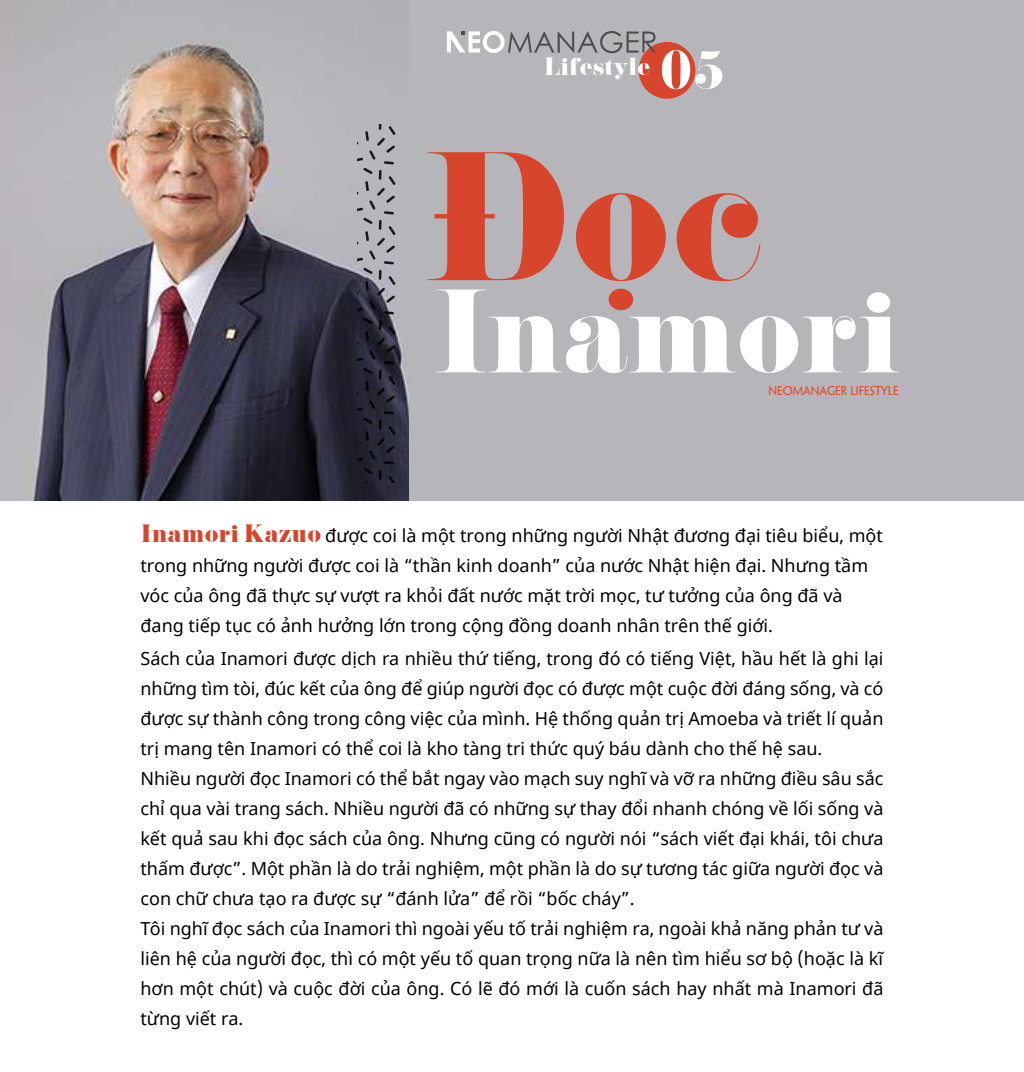
<style>
.page{position:relative;width:1024px;height:1072px;background:#fff}
.page>*{position:absolute;margin:0;border:0;box-sizing:border-box;transform-origin:0 0}
.t1{font:163.4px "UVF Pistilli";color:#d7452c}
.t2{font:105.75px "UVF Pistilli";color:#fff}
.t3{font:52.4px "UVF Pistilli";color:#fff}
.t4{font:22.45px "UVF Pistilli";color:#fff}
.t5{font:18px/30px "Noto Sans";color:#000}
.t6{font:11.4px "UTM Penumbra";color:#dd452c}
.s1{font-family:"UVF Pistilli";font-size:22.45px;color:#d7452c}
</style>
<div class="page">
<img style="left:0;top:0;width:410px;height:501px">
<div style="left:410px;top:0;width:614px;height:501px;background:#b6b5ba"></div>
<div style="left:639px;top:42px;width:56px;height:57px;background:#d7452c;border-radius:50%"></div>
<svg style="left:447px;top:31px;width:209px;height:22px"></svg>
<svg style="left:358px;top:124px;width:40px;height:358px;background:#64636d"></svg>
<p class="t4" style="left:544px;top:49px;width:108px">Lifestyle</p>
<h3 class="t3" style="left:660px;top:27px;width:67px">05</h3>
<h1 class="t1" style="left:426px;top:87px;width:342px">Đọc</h1>
<h2 class="t2" style="left:435px;top:248px;width:467px">Inamori</h2>
<p class="t6" style="left:768px;top:382px;width:132px">NEOMANAGER LIFESTYLE</p>
<p class="t5" style="left:140px;top:521px;width:744px"><span class="s1">Inamori Kazuo</span> được coi là một trong những người Nhật đương đại tiêu biểu, một trong những người được coi là “thần kinh doanh” của nước Nhật hiện đại. Nhưng tầm vóc của ông đã thực sự vượt ra khỏi đất nước mặt trời mọc, tư tưởng của ông đã và đang tiếp tục có ảnh hưởng lớn trong cộng đồng doanh nhân trên thế giới.</p>
<p class="t5" style="left:141px;top:644px;width:745px">Sách của Inamori được dịch ra nhiều thứ tiếng, trong đó có tiếng Việt, hầu hết là ghi lại những tìm tòi, đúc kết của ông để giúp người đọc có được một cuộc đời đáng sống, và có được sự thành công trong công việc của mình. Hệ thống quản trị Amoeba và triết lí quản trị mang tên Inamori có thể coi là kho tàng tri thức quý báu dành cho thế hệ sau.<br>Nhiều người đọc Inamori có thể bắt ngay vào mạch suy nghĩ và vỡ ra những điều sâu sắc chỉ qua vài trang sách. Nhiều người đã có những sự thay đổi nhanh chóng về lối sống và kết quả sau khi đọc sách của ông. Nhưng cũng có người nói “sách viết đại khái, tôi chưa thấm được”. Một phần là do trải nghiệm, một phần là do sự tương tác giữa người đọc và con chữ chưa tạo ra được sự “đánh lửa” để rồi “bốc cháy”.<br>Tôi nghĩ đọc sách của Inamori thì ngoài yếu tố trải nghiệm ra, ngoài khả năng phản tư và liên hệ của người đọc, thì có một yếu tố quan trọng nữa là nên tìm hiểu sơ bộ (hoặc là kĩ hơn một chút) và cuộc đời của ông. Có lẽ đó mới là cuốn sách hay nhất mà Inamori đã từng viết ra.</p>
</div>
